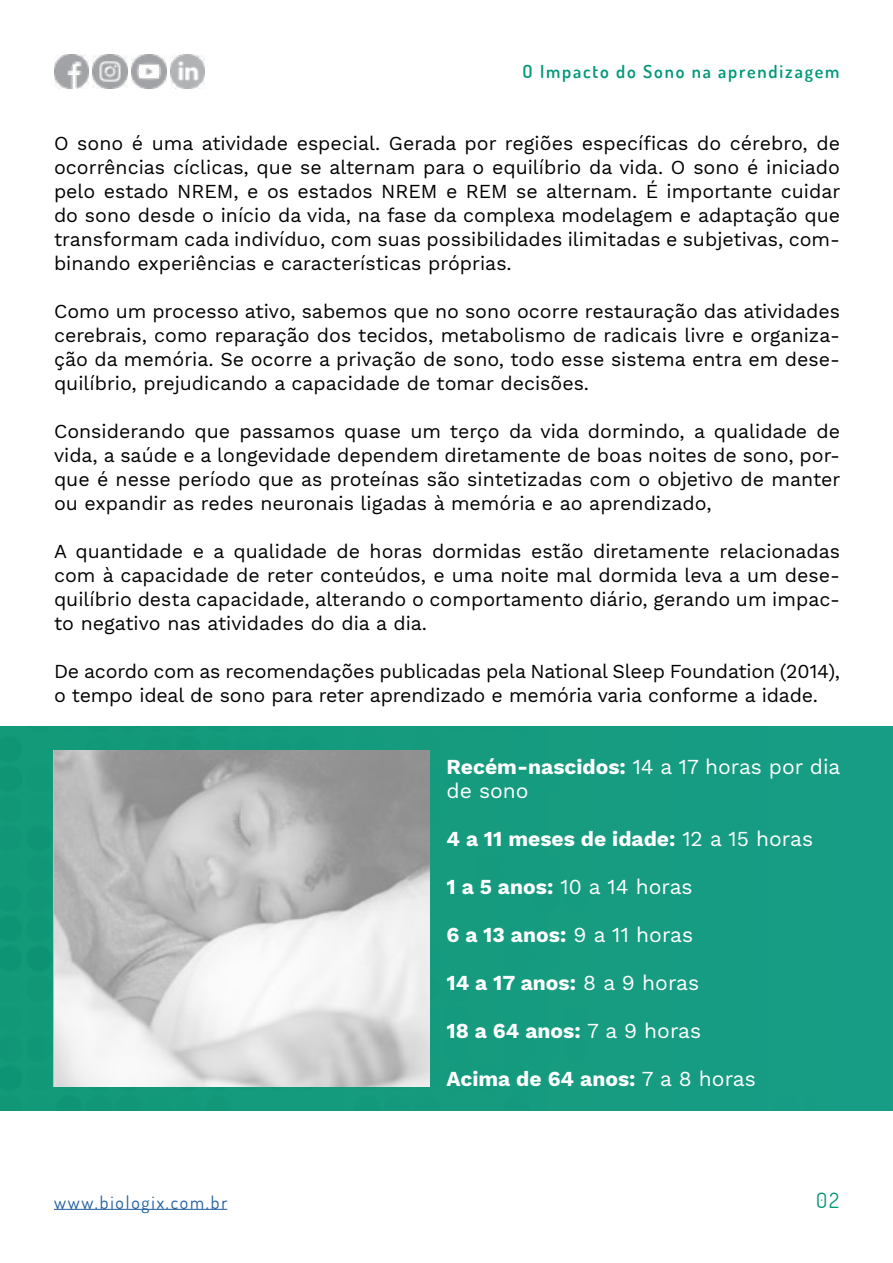
<style>
.page{position:relative;width:893px;height:1263px;background:#fff}
.page>*{position:absolute;margin:0;border:0;box-sizing:border-box;transform-origin:0 0}
.t1{font:700 21px "Work Sans";color:#fff}
.t2{font:21px/24px "Work Sans";color:#fff}
.t3{font:21px "Dosis";color:#009877}
.t4{font:19.5px/24px "Work Sans";color:#000;text-align:justify}
.t5{font:600 18px "Dosis";letter-spacing:.1em;color:#009877}
.t6{font:18px "Dosis";letter-spacing:.1em;color:#215e9e}
.s1{font-weight:700}
.s2{font-weight:400}
</style>
<div class="page">
<img style="left:0;top:726px;width:893px;height:384px">
<svg style="left:53px;top:750px;width:377px;height:336px"></svg>
<img style="left:54px;top:54px;width:34px;height:35px">
<img style="left:93px;top:54px;width:34px;height:35px">
<img style="left:132px;top:54px;width:34px;height:35px">
<img style="left:171px;top:54px;width:34px;height:35px">
<hr style="left:54px;top:1209px;width:173px;height:1px;background:#215e9e">
<p class="t5" style="left:523px;top:60px;width:318px">O Impacto do Sono na aprendizagem</p>
<p class="t4" style="left:54px;top:132px;width:788px">O sono é uma atividade especial. Gerada por regiões específicas do cérebro, de ocorrências cíclicas, que se alternam para o equilíbrio da vida. O sono é iniciado pelo estado NREM, e os estados NREM e REM se alternam. É importante cuidar do sono desde o início da vida, na fase da complexa modelagem e adaptação que transformam cada indivíduo, com suas possibilidades ilimitadas e subjetivas, com&shy;binando experiências e características próprias.</p>
<p class="t4" style="left:54px;top:300px;width:788px">Como um processo ativo, sabemos que no sono ocorre restauração das atividades cerebrais, como reparação dos tecidos, metabolismo de radicais livre e organiza&shy;ção da memória. Se ocorre a privação de sono, todo esse sistema entra em dese&shy;quilíbrio, prejudicando a capacidade de tomar decisões.</p>
<p class="t4" style="left:54px;top:420px;width:788px">Considerando que passamos quase um terço da vida dormindo, a qualidade de vida, a saúde e a longevidade dependem diretamente de boas noites de sono, por&shy;que é nesse período que as proteínas são sintetizadas com o objetivo de manter ou expandir as redes neuronais ligadas à memória e ao aprendizado,</p>
<p class="t4" style="left:54px;top:540px;width:788px">A quantidade e a qualidade de horas dormidas estão diretamente relacionadas com à capacidade de reter conteúdos, e uma noite mal dormida leva a um dese&shy;quilíbrio desta capacidade, alterando o comportamento diário, gerando um impac&shy;to negativo nas atividades do dia a dia.</p>
<p class="t4" style="left:54px;top:660px;width:788px">De acordo com as recomendações publicadas pela National Sleep Foundation (2014), o tempo ideal de sono para reter aprendizado e memória varia conforme a idade.</p>
<p class="t6" style="left:54px;top:1190px;width:175px">www.biologix.com.br</p>
<p class="t2" style="left:446px;top:756px;width:396px"><span class="s1">Recém-nascidos:</span> 14 a 17 horas por dia de sono</p>
<p class="t1" style="left:446px;top:827px;width:368px">4 a 11 meses de idade: <span class="s2">12 a 15 horas</span></p>
<p class="t2" style="left:446px;top:876px;width:248px"><span class="s1">1 a 5 anos:</span> 10 a 14 horas</p>
<p class="t1" style="left:446px;top:923px;width:248px">6 a 13 anos: <span class="s2">9 a 11 horas</span></p>
<p class="t1" style="left:446px;top:971px;width:254px">14 a 17 anos: <span class="s2">8 a 9 horas</span></p>
<p class="t1" style="left:446px;top:1019px;width:256px">18 a 64 anos: <span class="s2">7 a 9 horas</span></p>
<p class="t1" style="left:446px;top:1067px;width:311px">Acima de 64 anos: <span class="s2">7 a 8 horas</span></p>
<p class="t3" style="left:816px;top:1187px;width:24px">02</p>
</div>
